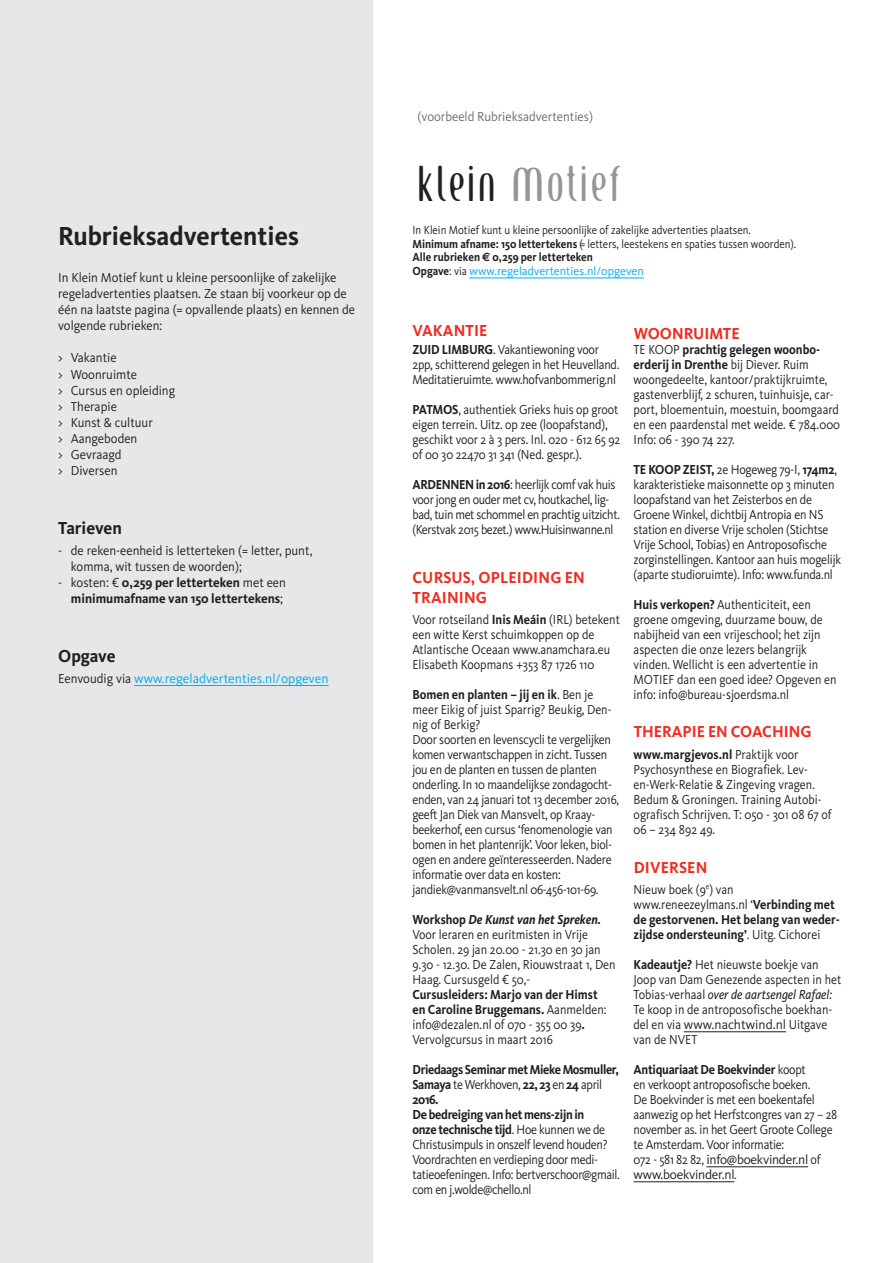
<style>
.page{position:relative;width:893px;height:1263px;background:#fff}
.page>*{position:absolute;margin:0;border:0;box-sizing:border-box;transform-origin:0 0}
.t1{font:300 45.45px "Eternity";letter-spacing:.08em;color:#939598;scale:.9 1}
.t2{font:700 27px "Kievit Pro";color:#231f20;scale:.95 1}
.t3{font:700 18px "Kievit Pro";letter-spacing:-.005em;color:#231f20;scale:.95 1}
.t4{font:700 16.5px/19.5px "Kievit Pro";letter-spacing:.01em;color:#ee2e22;scale:.95 1}
.t5{font:13.5px/15px "Kievit Pro";letter-spacing:-.01em;color:#231f20;scale:.9 1}
.t6{font:13.5px/16px "Kievit Pro";letter-spacing:-.01em;color:#231f20;scale:.95 1}
.t7{font:13.5px/15px "Kievit Pro";letter-spacing:-.03em;color:#231f20;scale:.9 1}
.t8{font:700 13.5px/15px "Kievit Pro";color:#231f20;scale:.9 1}
.t9{font:700 13.5px/16px "Kievit Pro";color:#231f20;text-align:right;scale:.95 1}
.t10{font:13.5px "Kievit Pro";color:#00aeef}
.t11{font:13.5px "Kievit Pro";color:#6c6d70;scale:.95 1}
.t12{font:12.15px/13.6px "Kievit Pro";color:#231f20;scale:.9 1}
.s1{font-weight:400}
.s2{color:#231f20}
.s3{font-weight:700}
.s4{font-family:"Euro Sans";font-weight:700}
.s5{color:#00aeef}
.s6{font-weight:700;font-style:italic}
.s7{font-style:italic}
</style>
<div class="page">
<div style="left:0;top:0;width:372px;height:1263px;background:#e6e7e9"></div>
<hr style="left:134px;top:685px;width:195px;height:1px;background:#00aeef">
<hr style="left:684px;top:1031px;width:102px;height:1px;background:#231f20">
<hr style="left:706px;top:1166px;width:102px;height:1px;background:#231f20">
<hr style="left:634px;top:1181px;width:100px;height:1px;background:#231f20">
<hr style="left:469px;top:278px;width:175px;height:1px;background:#00aeef">
<h2 class="t2" style="left:58px;top:220px;width:255px">Rubrieksadvertenties</h2>
<p class="t6" style="left:58px;top:269px;width:314px">In Klein Motief kunt u kleine persoonlijke of zakelijke regeladvertenties plaatsen. Ze staan bij voorkeur op de één na laatste pagina (= opvallende plaats) en kennen de volgende rubrieken:</p>
<p class="t6" style="left:58px;top:350px;width:125px">&gt; Vakantie<br>&gt; Woonruimte<br>&gt; Cursus en opleiding &gt; Therapie<br>&gt; Kunst &amp; cultuur<br>&gt; Aangeboden<br>&gt; Gevraagd<br>&gt; Diversen</p>
<h3 class="t3" style="left:58px;top:518px;width:69px">Tarieven</h3>
<p class="t6" style="left:71px;top:542px;width:256px;text-indent:-13px">- de reken-eenheid is letterteken (= letter, punt, komma, wit tussen de woorden);</p>
<p class="t9" style="left:58px;top:574px;width:241px"><span class="s1">- kosten: €</span> 0,259 per letterteken <span class="s1">met een </span>minimumafname van 150 lettertekens<span class="s1">;</span></p>
<h3 class="t3" style="left:58px;top:645px;width:62px">Opgave</h3>
<p class="t10" style="left:58px;top:670px;width:272px"><span class="s2">Eenvoudig via</span> www.regeladvertenties.nl/opgeven</p>
<p class="t11" style="left:418px;top:108px;width:186px">(voorbeeld Rubrieksadvertenties)</p>
<h1 class="t1" style="left:418px;top:158px;width:226px"><span class="s2">klein</span> Motief</h1>
<p class="t12" style="left:412px;top:223px;width:428px">In Klein Motief kunt u kleine persoonlijke of zakelijke advertenties plaatsen.<br><span class="s3">Minimum afname: 150 lettertekens</span> (= letters, leestekens en spaties tussen woorden).<br><span class="s3">Alle rubrieken</span> <span class="s4">€</span> <span class="s3">0,259 per letterteken<br>Opgave</span>: via <span class="s5">www.regeladvertenties.nl/opgeven</span></p>
<p class="t4" style="left:413px;top:321px;width:80px">VAKANTIE</p>
<p class="t5" style="left:412px;top:342px;width:231px"><span class="s3">ZUID LIMBURG</span>. Vakantiewoning voor<br>2pp, schitterend gelegen in het Heuvelland.<br>Meditatieruimte. www.hofvanbommerig.nl</p>
<p class="t5" style="left:412px;top:402px;width:232px"><span class="s3">PATMOS</span>, authentiek Grieks huis op groot eigen terrein. Uitz. op zee (loopafstand), geschikt voor 2 à 3 pers. Inl. 020 - 612 65 92 of 00 30 22470 31 341 (Ned. gespr.).</p>
<p class="t7" style="left:412px;top:477px;width:232px"><span class="s3">ARDENNEN in 2016</span>: heerlijk comf vak huis voor jong en ouder met cv, houtkachel, lig&shy;bad, tuin met schommel en prachtig uitzicht. (Kerstvak 2015 bezet.) www.Huisinwanne.nl</p>
<p class="t4" style="left:413px;top:568px;width:183px">CURSUS, OPLEIDING EN<br>TRAINING</p>
<p class="t5" style="left:412px;top:612px;width:232px">Voor rotseiland <span class="s3">Inis Meáin</span> (IRL) betekent een witte Kerst schuimkoppen op de Atlantische Oceaan www.anamchara.eu Elisabeth Koopmans +353 87 1726 110</p>
<p class="t5" style="left:412px;top:687px;width:231px"><span class="s3">Bomen en planten – jij en ik</span>. Ben je meer Eikig of juist Sparrig? Beukig, Den&shy;nig of Berkig?<br>Door soorten en levenscycli te vergelijken komen verwantschappen in zicht. Tussen jou en de planten en tussen de planten onderling. In 10 maandelijkse zondagocht&shy;enden, van 24 januari tot 13 december 2016, geeft Jan Diek van Mansvelt, op Kraay&shy;beekerhof, een cursus ‘fenomenologie van bomen in het plantenrijk’. Voor leken, biol&shy;ogen en andere geïnteresseerden. Nadere informatie over data en kosten: jandiek@vanmansvelt.nl 06-456-101-69.</p>
<p class="t5" style="left:412px;top:912px;width:227px"><span class="s3">Workshop</span> <span class="s6">De Kunst van het Spreken.<br></span>Voor leraren en euritmisten in Vrije Scholen. 29 jan 20.00 - 21.30 en 30 jan 9.30 - 12.30. De Zalen, Riouwstraat 1, Den Haag. Cursusgeld € 50,-</p>
<p class="t5" style="left:412px;top:987px;width:217px"><span class="s3">Cursusleiders: Marjo van der Himst en Caroline Bruggemans.</span> Aanmelden: info@dezalen.nl of 070 - 355 00 39<span class="s3">.<br></span>Vervolgcursus in maart 2016</p>
<p class="t5" style="left:412px;top:1062px;width:232px"><span class="s3">Driedaags Seminar met Mieke Mosmuller, Samaya</span> te Werkhoven, <span class="s3">22, 23</span> en <span class="s3">24</span> april <span class="s3">2016.<br>De bedreiging van het mens-zijn in<br>onze technische tijd</span>. Hoe kunnen we de Christusimpuls in onszelf levend houden?<br>Voordrachten en verdieping door medi&shy;tatieoefeningen. Info: bertverschoor@gmail. com en j.wolde@chello.nl</p>
<p class="t4" style="left:634px;top:323px;width:113px">WOONRUIMTE</p>
<p class="t5" style="left:634px;top:342px;width:231px">TE KOOP <span class="s3">prachtig gelegen woonbo&shy;erderij in Drenthe</span> bij Diever. Ruim woongedeelte, kantoor/praktijkruimte, gastenverblijf, 2 schuren, tuinhuisje, car&shy;port, bloementuin, moestuin, boomgaard en een paardenstal met weide. € 784.000<br>Info: 06 - 390 74 227.</p>
<p class="t5" style="left:634px;top:462px;width:232px"><span class="s3">TE KOOP ZEIST,</span> 2e Hogeweg 79-I, <span class="s3">174m2</span>, karakteristieke maisonnette op 3 minuten loopafstand van het Zeisterbos en de Groene Winkel, dichtbij Antropia en NS station en diverse Vrije scholen (Stichtse Vrije School, Tobias) en Antroposofische zorginstellingen. Kantoor aan huis mogelijk (aparte studioruimte). Info: www.funda.nl</p>
<p class="t5" style="left:634px;top:597px;width:227px"><span class="s3">Huis verkopen?</span> Authenticiteit, een groene omgeving, duurzame bouw, de nabijheid van een vrijeschool; het zijn aspecten die onze lezers belangrijk vinden. Wellicht is een advertentie in MOTIEF dan een goed idee? Opgeven en info: info@bureau-sjoerdsma.nl</p>
<p class="t4" style="left:634px;top:722px;width:189px">THERAPIE EN COACHING</p>
<p class="t5" style="left:634px;top:747px;width:222px"><span class="s3">www.margjevos.nl</span> Praktijk voor Psychosynthese en Biografiek. Lev&shy;en-Werk-Relatie &amp; Zingeving vragen.<br>Bedum &amp; Groningen. Training Autobi&shy;ografisch Schrijven. T: 050 - 301 08 67 of 06 – 234 892 49.</p>
<p class="t4" style="left:634px;top:857px;width:79px">DIVERSEN</p>
<p class="t8" style="left:634px;top:882px;width:231px"><span class="s1">Nieuw boek (9</span><sup>e</sup><span class="s1">) van www.reneezeylmans.nl ‘</span>Verbinding met de gestorvenen. Het belang van weder&shy;zijdse ondersteuning’<span class="s1">. Uitg. Cichorei</span></p>
<p class="t5" style="left:634px;top:957px;width:232px"><span class="s3">Kadeautje?</span> Het nieuwste boekje van Joop van Dam Genezende aspecten in het Tobias-verhaal <span class="s7">over de aartsengel Rafael:<br></span>Te koop in de antroposofische boekhan&shy;del en via www.nachtwind.nl Uitgave van de NVET</p>
<p class="t5" style="left:634px;top:1062px;width:228px"><span class="s3">Antiquariaat De Boekvinder</span> koopt<br>en verkoopt antroposofische boeken.<br>De Boekvinder is met een boekentafel aanwezig op het Herfstcongres van 27 – 28 november as. in het Geert Groote College te Amsterdam. Voor informatie:<br>072 - 581 82 82, info@boekvinder.nl of www.boekvinder.nl.</p>
</div>
